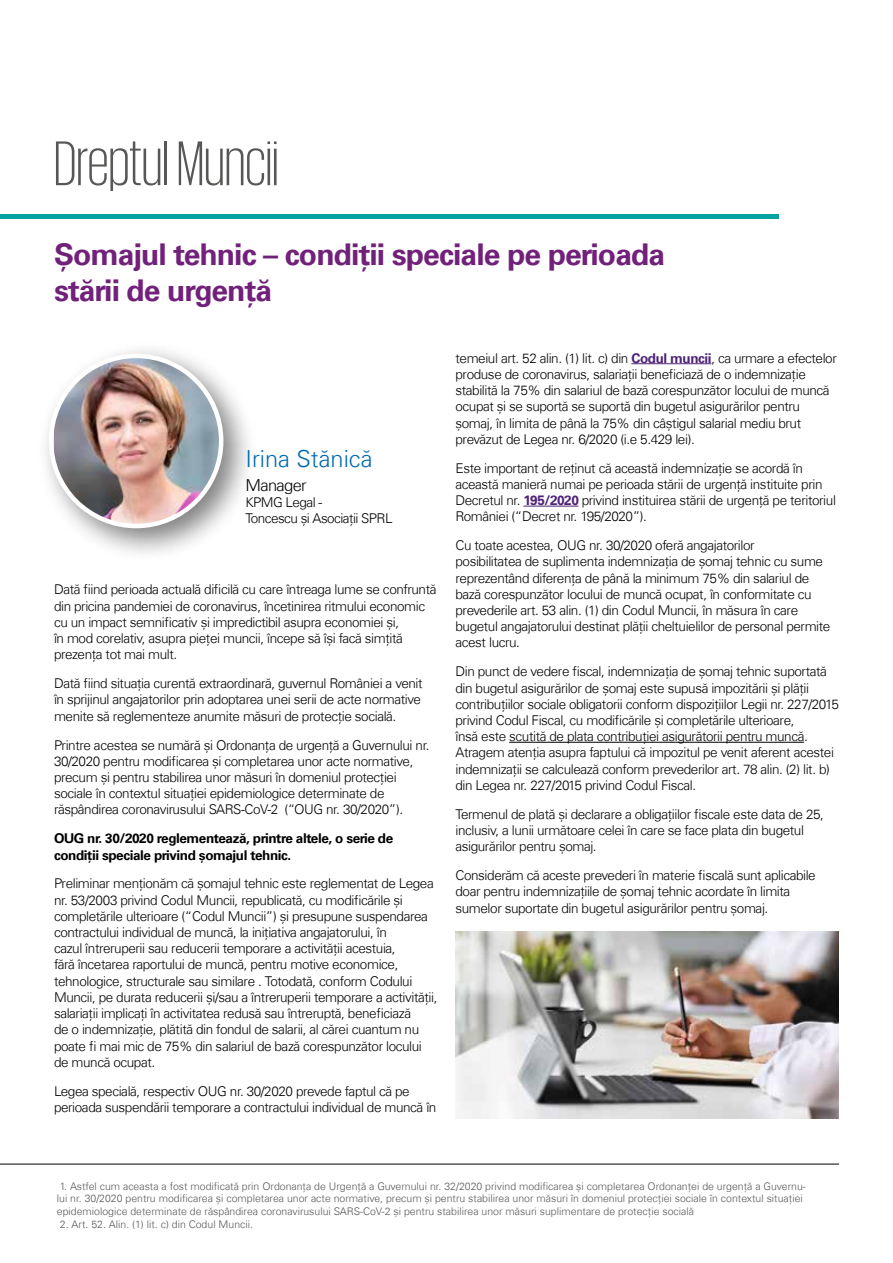
<style>
.page{position:relative;width:893px;height:1263px;background:#fff}
.page>*{position:absolute;margin:0;border:0;box-sizing:border-box;transform-origin:0 0}
.t1{font:300 64.5px "KPMG";color:#575756}
.t2{font:700 30px/36px "Universfor KPMG";letter-spacing:-.03em;color:#72217b}
.t3{font:300 23.55px "Universfor KPMG";color:#006ab4}
.t4{font:300 16.5px "Universfor KPMG";letter-spacing:-.04em;color:#000}
.t5{font:300 13.5px/16.2px "Universfor KPMG";letter-spacing:-.03em;color:#000}
.t6{font:700 13.5px/16.2px "Universfor KPMG";letter-spacing:-.03em;color:#000}
.t7{font:300 10.5px/12.6px "Universfor KPMG";color:#575756}
.s1{font-weight:700;color:#4e2379}
</style>
<div class="page">
<hr style="left:0;top:214px;width:778px;height:4px;background:#00a3a1">
<div style="left:36px;top:341px;width:221px;height:221px;background:#000;opacity:.5"></div>
<img style="left:54px;top:356px;width:167px;height:170px">
<div style="left:49px;top:354px;width:174px;height:174px;border:4px solid #fff;border-radius:50%"></div>
<hr style="left:631px;top:363px;width:80px;height:1px;background:#4e2379">
<hr style="left:523px;top:506px;width:55px;height:1px;background:#4e2379">
<hr style="left:509px;top:742px;width:295px;height:1px;background:#000">
<img style="left:455px;top:931px;width:384px;height:187px">
<hr style="left:0;top:1163px;width:839px;height:2px;background:#575756">
<h1 class="t1" style="left:54px;top:132px;width:226px">Dreptul Muncii</h1>
<h2 class="t2" style="left:54px;top:237px;width:613px">Șomajul tehnic – condiții speciale pe perioada stării de urgență</h2>
<h3 class="t3" style="left:246px;top:444px;width:128px">Irina Stănică</h3>
<p class="t4" style="left:246px;top:475px;width:63px">Manager</p>
<p class="t5" style="left:246px;top:494px;width:148px">KPMG Legal -<br>Toncescu și Asociații SPRL</p>
<p class="t5" style="left:54px;top:581px;width:384px">Dată fiind perioada actuală dificilă cu care întreaga lume se confruntă din pricina pandemiei de coronavirus, încetinirea ritmului economic cu un impact semnificativ și impredictibil asupra economiei și,<br>în mod corelativ, asupra pieței muncii, începe să își facă simțită prezența tot mai mult.</p>
<p class="t5" style="left:54px;top:675px;width:370px;text-align:justify">Dată fiind situația curentă extraordinară, guvernul României a venit în sprijinul angajatorilor prin adoptarea unei serii de acte normative menite să reglementeze anumite măsuri de protecție socială.</p>
<p class="t5" style="left:54px;top:737px;width:377px">Printre acestea se numără și Ordonanța de urgență a Guvernului nr.<br>30/2020 pentru modificarea și completarea unor acte normative, precum și pentru stabilirea unor măsuri în domeniul protecției sociale în contextul situației epidemiologice determinate de răspândirea coronavirusului SARS-CoV-2 (“OUG nr. 30/2020”).</p>
<p class="t6" style="left:54px;top:830px;width:341px">OUG nr. 30/2020 reglementează, printre altele, o serie de condiții speciale privind șomajul tehnic.</p>
<p class="t5" style="left:54px;top:875px;width:385px">Preliminar menționăm că șomajul tehnic este reglementat de Legea nr. 53/2003 privind Codul Muncii, republicată, cu modificările și completările ulterioare (“Codul Muncii”) și presupune suspendarea contractului individual de muncă, la inițiativa angajatorului, în<br>cazul întreruperii sau reducerii temporare a activității acestuia,<br>fără încetarea raportului de muncă, pentru motive economice, tehnologice, structurale sau similare . Totodată, conform Codului Muncii, pe durata reducerii și/sau a întreruperii temporare a activității, salariații implicați în activitatea redusă sau întreruptă, beneficiază<br>de o indemnizație, plătită din fondul de salarii, al cărei cuantum nu poate fi mai mic de 75% din salariul de bază corespunzător locului de muncă ocupat.</p>
<p class="t5" style="left:54px;top:1083px;width:384px">Legea specială, respectiv OUG nr. 30/2020 prevede faptul că pe perioada suspendării temporare a contractului individual de muncă în</p>
<p class="t5" style="left:455px;top:350px;width:383px">temeiul art. 52 alin. (1) lit. c) din <span class="s1">Codul muncii</span>, ca urmare a efectelor produse de coronavirus, salariații beneficiază de o indemnizație stabilită la 75% din salariul de bază corespunzător locului de muncă ocupat și se suportă se suportă din bugetul asigurărilor pentru șomaj, în limita de până la 75% din câștigul salarial mediu brut prevăzut de Legea nr. 6/2020 (i.e 5.429 lei).</p>
<p class="t5" style="left:455px;top:460px;width:382px">Este important de reținut că această indemnizație se acordă în această manieră numai pe perioada stării de urgență instituite prin Decretul nr. <span class="s1">195/2020</span> privind instituirea stării de urgență pe teritoriul României (“Decret nr. 195/2020”).</p>
<p class="t5" style="left:455px;top:537px;width:376px">Cu toate acestea, OUG nr. 30/2020 oferă angajatorilor<br>posibilitatea de suplimenta indemnizația de șomaj tehnic cu sume reprezentând diferența de până la minimum 75% din salariul de bază corespunzător locului de muncă ocupat, în conformitate cu prevederile art. 53 alin. (1) din Codul Muncii, în măsura în care bugetul angajatorului destinat plății cheltuielilor de personal permite acest lucru.</p>
<p class="t5" style="left:455px;top:663px;width:385px">Din punct de vedere fiscal, indemnizația de șomaj tehnic suportată din bugetul asigurărilor de șomaj este supusă impozitării și plății contribuțiilor sociale obligatorii conform dispozițiilor Legii nr. 227/2015 privind Codul Fiscal, cu modificările și completările ulterioare,<br>însă este scutită de plata contribuției asigurătorii pentru muncă.<br>Atragem atenția asupra faptului că impozitul pe venit aferent acestei indemnizații se calculează conform prevederilor art. 78 alin. (2) lit. b) din Legea nr. 227/2015 privind Codul Fiscal.</p>
<p class="t5" style="left:455px;top:806px;width:370px">Termenul de plată și declarare a obligațiilor fiscale este data de 25, inclusiv, a lunii următoare celei în care se face plata din bugetul asigurărilor pentru șomaj.</p>
<p class="t5" style="left:455px;top:867px;width:362px">Considerăm că aceste prevederi în materie fiscală sunt aplicabile doar pentru indemnizațiile de șomaj tehnic acordate în limita sumelor suportate din bugetul asigurărilor pentru șomaj.</p>
<p class="t7" style="left:57px;top:1180px;width:750px">1. Astfel cum aceasta a fost modificată prin Ordonanța de Urgență a Guvernului nr. 32/2020 privind modificarea și completarea Ordonanței de urgență a Guvernu&shy;lui nr. 30/2020 pentru modificarea și completarea unor acte normative, precum și pentru stabilirea unor măsuri în domeniul protecției sociale în contextul situației epidemiologice determinate de răspândirea coronavirusului SARS-CoV-2 și pentru stabilirea unor măsuri suplimentare de protecție socială</p>
<p class="t7" style="left:60px;top:1217px;width:195px">2. Art. 52. Alin. (1) lit. c) din Codul Muncii.</p>
</div>
